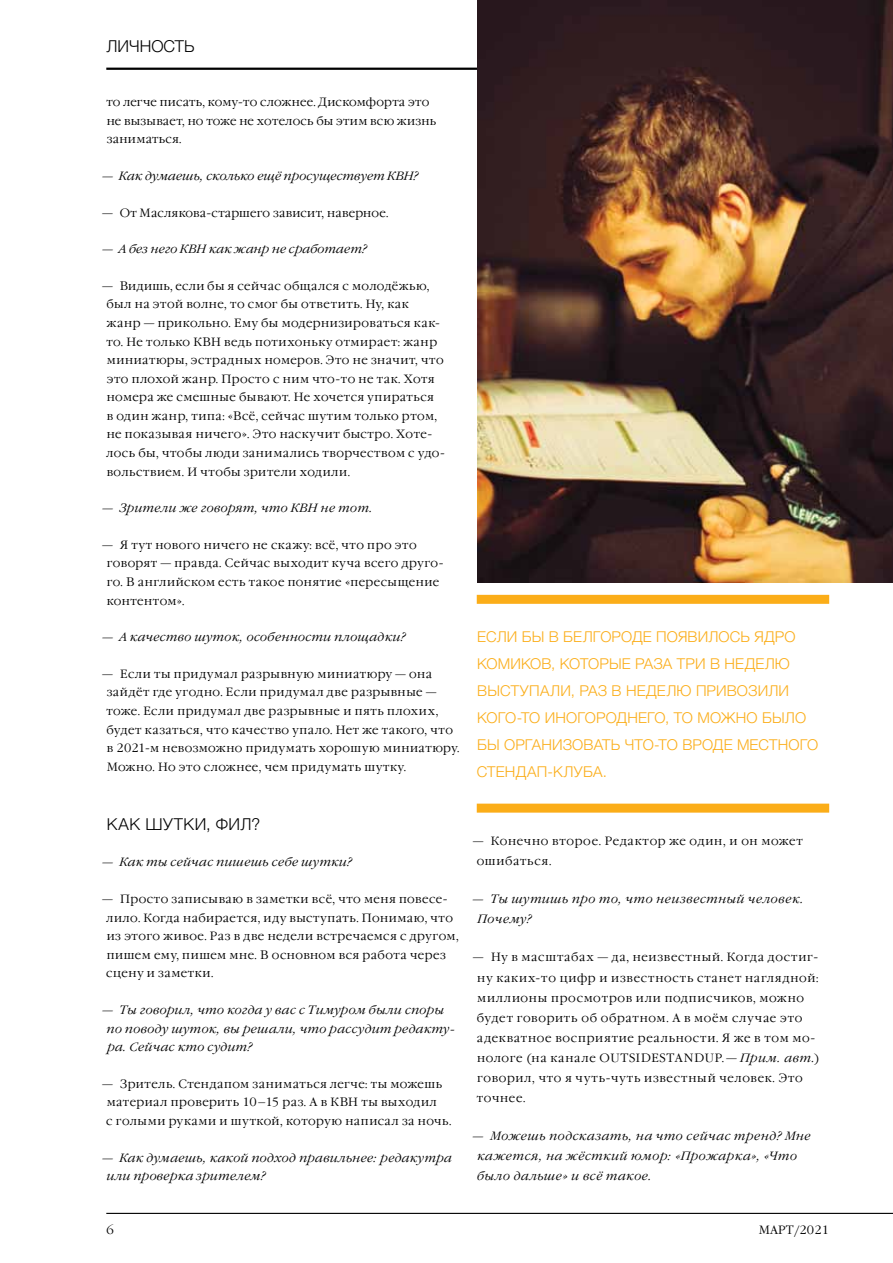
<style>
.page{position:relative;width:893px;height:1263px;background:#fff}
.page>*{position:absolute;margin:0;border:0;box-sizing:border-box;transform-origin:0 0}
.t1{font:16.5px "Helvetica Neue Cyr";color:#000}
.t2{font:15px "Helvetica Neue Cyr";letter-spacing:.115em;color:#fbad18}
.t3{font:12px/18.6px "Garamond Light ITC";letter-spacing:.045em;color:#000}
.t4{font:12px/20.1px "Garamond Light ITC";letter-spacing:.065em;color:#000}
.t5{font:italic 12px/18.6px "Garamond Light ITC";letter-spacing:.04em;color:#000}
.t6{font:italic 12px/20.1px "Garamond Light ITC";letter-spacing:.06em;color:#000}
.t7{font:12px/18.6px "Garamond Light ITC";letter-spacing:.025em;color:#000}
.t8{font:italic 12px "Garamond Light ITC";letter-spacing:.02em;color:#000}
.t9{font:12px "Garamond Light ITC";letter-spacing:.02em;color:#000}
.s1{font-style:italic}
</style>
<div class="page">
<img style="left:477px;top:0;width:416px;height:583px">
<div style="left:477px;top:595px;width:352px;height:9px;background:#fbad18"></div>
<div style="left:477px;top:804px;width:352px;height:9px;background:#fbad18"></div>
<h1 class="t1" style="left:107px;top:37px;width:89px">ЛИЧНОСТЬ</h1>
<p class="t7" style="left:106px;top:93px;width:331px">то легче писать, кому-то сложнее. Дискомфорта это не вызывает, но тоже не хотелось бы этим всю жизнь заниматься.</p>
<p class="t8" style="left:101px;top:168px;width:319px">— Как думаешь, сколько ещё просуществует КВН?</p>
<p class="t9" style="left:102px;top:205px;width:288px">— От Маслякова-старшего зависит, наверное.</p>
<p class="t8" style="left:101px;top:242px;width:267px">— А без него КВН как жанр не сработает?</p>
<p class="t3" style="left:106px;top:276px;width:340px;text-indent:-5px">— Видишь, если бы я сейчас общался с молодёжью, был на этой волне, то смог бы ответить. Ну, как жанр — прикольно. Ему бы модернизироваться как&shy;то. Не только КВН ведь потихоньку отмирает: жанр миниатюры, эстрадных номеров. Это не значит, что это плохой жанр. Просто с ним что-то не так. Хотя номера же смешные бывают. Не хочется упираться<br>в один жанр, типа: «Всё, сейчас шутим только ртом, не показывая ничего». Это наскучит быстро. Хоте&shy;лось бы, чтобы люди занимались творчеством с удо&shy;вольствием. И чтобы зрители ходили.</p>
<p class="t5" style="left:101px;top:499px;width:273px">— Зрители же говорят, что КВН не тот.</p>
<p class="t3" style="left:107px;top:535px;width:338px;text-indent:-5px">— Я тут нового ничего не скажу: всё, что про это говорят — правда. Сейчас выходит куча всего друго&shy;го. В английском есть такое понятие «пересыщение контентом».</p>
<p class="t5" style="left:101px;top:628px;width:306px">— А качество шуток, особенности площадки?</p>
<p class="t3" style="left:106px;top:664px;width:355px;text-indent:-5px">— Если ты придумал разрывную миниатюру — она зайдёт где угодно. Если придумал две разрывные — тоже. Если придумал две разрывные и пять плохих, будет казаться, что качество упало. Нет же такого, что в 2021-м невозможно придумать хорошую миниатюру.<br>Можно. Но это сложнее, чем придумать шутку.</p>
<p class="t2" style="left:477px;top:629px;width:20px">Если</p>
<p class="t2" style="left:522px;top:629px;width:63px">бы в Белгороде</p>
<p class="t2" style="left:656px;top:629px;width:43px">появилось</p>
<p class="t2" style="left:754px;top:629px;width:21px">ядро</p>
<p class="t2" style="left:477px;top:656px;width:12px">комиков</p>
<p class="t2" style="left:551px;top:656px;width:20px">, котор</p>
<p class="t2" style="left:609px;top:656px;width:37px">ые раза</p>
<p class="t2" style="left:677px;top:656px;width:11px">три</p>
<p class="t2" style="left:710px;top:656px;width:27px">в неделю</p>
<p class="t2" style="left:477px;top:683px;width:34px">выступали</p>
<p class="t2" style="left:571px;top:683px;width:19px">, раз</p>
<p class="t2" style="left:612px;top:683px;width:27px">в неделю</p>
<p class="t2" style="left:696px;top:683px;width:12px">привозили</p>
<p class="t2" style="left:477px;top:710px;width:11px">кого</p>
<p class="t2" style="left:517px;top:710px;width:40px">-то иногороднего</p>
<p class="t2" style="left:665px;top:710px;width:46px">, то можно</p>
<p class="t2" style="left:762px;top:710px;width:35px">было</p>
<p class="t2" style="left:477px;top:737px;width:38px">бы организовать</p>
<p class="t2" style="left:625px;top:737px;width:11px">что</p>
<p class="t2" style="left:654px;top:737px;width:39px">-то вроде</p>
<p class="t2" style="left:737px;top:737px;width:11px">местного</p>
<p class="t2" style="left:477px;top:764px;width:11px">стендап</p>
<p class="t2" style="left:547px;top:764px;width:17px">-клуба</p>
<p class="t2" style="left:603px;top:764px;width:6px">.</p>
<h1 class="t1" style="left:107px;top:815px;width:68px">Как шутки</h1>
<h1 class="t1" style="left:206px;top:815px;width:56px">, Фил?</h1>
<p class="t5" style="left:101px;top:853px;width:252px">— Как ты сейчас пишешь себе шутки?</p>
<p class="t3" style="left:106px;top:890px;width:354px;text-indent:-5px">— Просто записываю в заметки всё, что меня повесе&shy;лило. Когда набирается, иду выступать. Понимаю, что из этого живое. Раз в две недели встречаемся с другом, пишем ему, пишем мне. В основном вся работа через сцену и заметки.</p>
<p class="t5" style="left:107px;top:1000px;width:349px;text-indent:-5px">— Ты говорил, что когда у вас с Тимуром были споры по поводу шуток, вы решали, что рассудит редакту&shy;ра. Сейчас кто судит?</p>
<p class="t3" style="left:106px;top:1074px;width:347px;text-indent:-5px">— Зритель. Стендапом заниматься легче: ты можешь материал проверить 10–15 раз. А в КВН ты выходил<br>с голыми руками и шуткой, которую написал за ночь.</p>
<p class="t5" style="left:107px;top:1148px;width:346px;text-indent:-5px">— Как думаешь, какой подход правильнее: редакутра или проверка зрителем?</p>
<p class="t3" style="left:477px;top:831px;width:328px;line-height:20.1px;text-indent:-5px">— Конечно второе. Редактор же один, и он может ошибаться.</p>
<p class="t6" style="left:478px;top:889px;width:328px;text-indent:-6px">— Ты шутишь про то, что неизвестный человек.<br>Почему?</p>
<p class="t4" style="left:477px;top:947px;width:344px;text-indent:-5px">— Ну в масштабах — да, неизвестный. Когда достиг&shy;ну каких-то цифр и известность станет наглядной: миллионы просмотров или подписчиков, можно будет говорить об обратном. А в моём случае это адекватное восприятие реальности. Я же в том мо&shy;нологе (на канале OUTSIDESTANDUP.— <span class="s1">Прим. авт.</span>) говорил, что я чуть-чуть известный человек. Это точнее.</p>
<p class="t6" style="left:477px;top:1126px;width:335px;text-indent:-5px">— Можешь подсказать, на что сейчас тренд? Мне кажется, на жёсткий юмор: «Прожарка», «Что было дальше» и всё такое.</p>
<p class="t3" style="left:106px;top:1220px;width:9px">6</p>
<p class="t3" style="left:759px;top:1220px;width:72px">март/2021</p>
</div>
